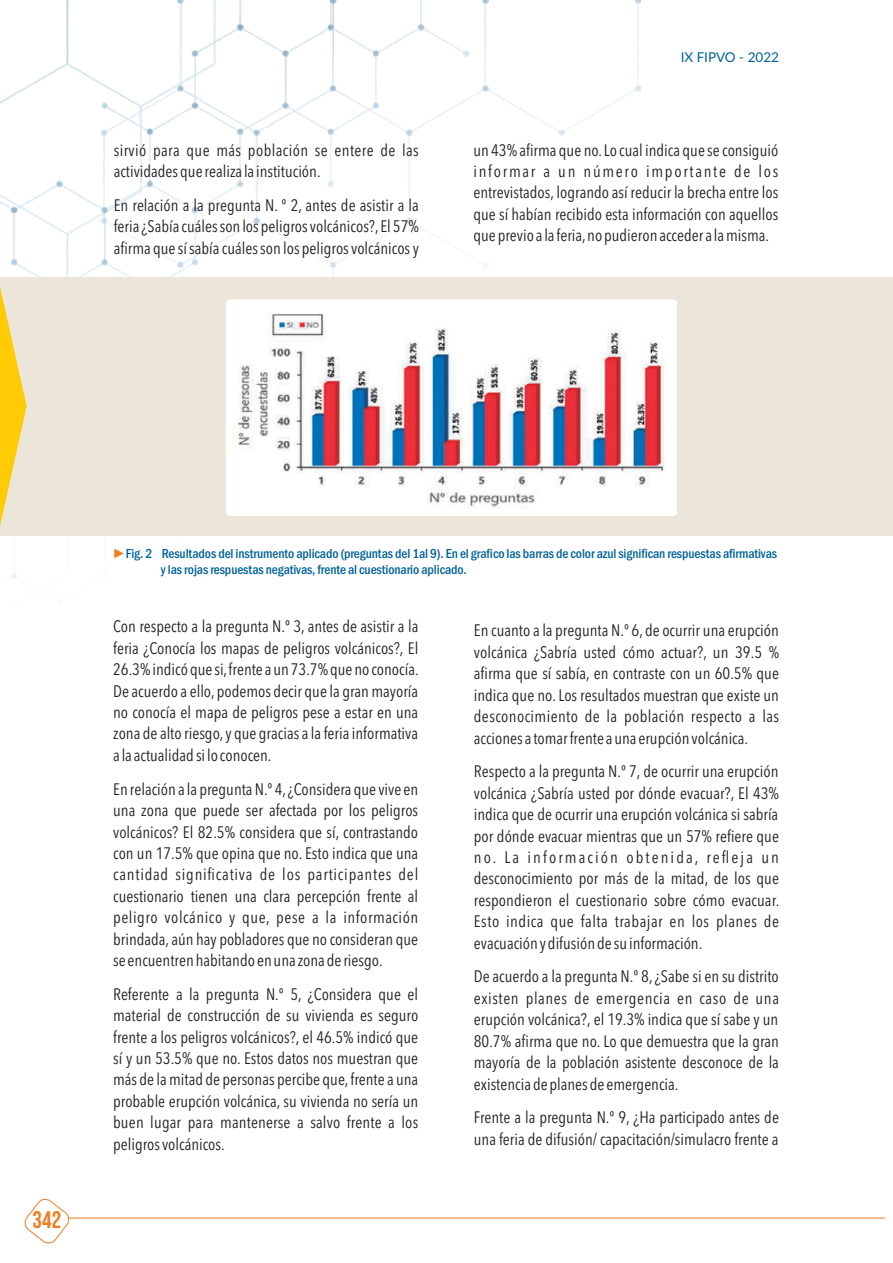
<style>
.page{position:relative;width:893px;height:1263px;background:#fff}
.page>*{position:absolute;margin:0;border:0;box-sizing:border-box;transform-origin:0 0}
.t1{font:24px "Bebas Neue";color:#ec8023}
.t2{font:16.5px/21.5px "Avenir Next Condensed";color:#231f20;text-align:justify}
.t3{font:500 condensed 13.5px/15.3px "Franklin Gothic";letter-spacing:-.01em;color:#00619a}
.t4{font:13.5px "Lato";color:#00619a}
.s1{color:#ec8023}
</style>
<div class="page">
<img style="left:1px;top:0;width:639px;height:579px">
<div style="left:0;top:277px;width:893px;height:258px;background:#ece6da"></div>
<div style="left:226px;top:299px;width:451px;height:217px;background:#fff;border-radius:4px"></div>
<img style="left:236px;top:313px;width:429px;height:196px">
<hr style="left:67px;top:1218px;width:818px;height:1px;background:#e98024">
<svg style="left:24px;top:1198px;width:46px;height:46px"></svg>
<svg style="left:0;top:287px;width:27px;height:239px"></svg>
<p class="t2" style="left:114px;top:140px;width:307px">sirvió para que más población se entere de las actividades que realiza la institución.</p>
<p class="t2" style="left:114px;top:195px;width:307px">En relación a la pregunta N. º 2, antes de asistir a la feria ¿Sabía cuáles son los peligros volcánicos?, El 57% afirma que sí sabía cuáles son los peligros volcánicos y</p>
<p class="t4" style="left:681px;top:51px;width:100px">IX FIPVO - 2022</p>
<p class="t2" style="left:473px;top:140px;width:307px">un 43% afirma que no. Lo cual indica que se consiguió informar a un número importante de los entrevistados, logrando así reducir la brecha entre los que sí habían recibido esta información con aquellos que previo a la feria, no pudieron acceder a la misma.</p>
<h1 class="t1" style="left:32px;top:1210px;width:30px">342</h1>
<p class="t3" style="left:161px;top:547px;width:618px;text-indent:-49px"><span class="s1">►</span>Fig. 2 Resultados del instrumento aplicado (preguntas del 1al 9). En el grafico las barras de color azul significan respuestas afirmativas y las rojas respuestas negativas, frente al cuestionario aplicado.</p>
<p class="t2" style="left:113px;top:616px;width:307px">Con respecto a la pregunta N.º 3, antes de asistir a la feria ¿Conocía los mapas de peligros volcánicos?, El 26.3% indicó que si, frente a un 73.7% que no conocía.<br>De acuerdo a ello, podemos decir que la gran mayoría no conocía el mapa de peligros pese a estar en una zona de alto riesgo, y que gracias a la feria informativa a la actualidad si lo conocen.</p>
<p class="t2" style="left:113px;top:779px;width:307px">En relación a la pregunta N.º 4, ¿Considera que vive en una zona que puede ser afectada por los peligros volcánicos? El 82.5% considera que sí, contrastando con un 17.5% que opina que no. Esto indica que una cantidad significativa de los participantes del cuestionario tienen una clara percepción frente al peligro volcánico y que, pese a la información brindada, aún hay pobladores que no consideran que se encuentren habitando en una zona de riesgo.</p>
<p class="t2" style="left:113px;top:984px;width:307px">Referente a la pregunta N.º 5, ¿Considera que el material de construcción de su vivienda es seguro frente a los peligros volcánicos?, el 46.5% indicó que sí y un 53.5% que no. Estos datos nos muestran que más de la mitad de personas percibe que, frente a una probable erupción volcánica, su vivienda no sería un buen lugar para mantenerse a salvo frente a los peligros volcánicos.</p>
<p class="t2" style="left:474px;top:620px;width:307px">En cuanto a la pregunta N.º 6, de ocurrir una erupción volcánica ¿Sabría usted cómo actuar?, un 39.5 % afirma que sí sabía, en contraste con un 60.5% que indica que no. Los resultados muestran que existe un desconocimiento de la población respecto a las acciones a tomar frente a una erupción volcánica.</p>
<p class="t2" style="left:474px;top:761px;width:307px">Respecto a la pregunta N.º 7, de ocurrir una erupción volcánica ¿Sabría usted por dónde evacuar?, El 43% indica que de ocurrir una erupción volcánica si sabría por dónde evacuar mientras que un 57% refiere que no. La información obtenida, refleja un desconocimiento por más de la mitad, de los que respondieron el cuestionario sobre cómo evacuar.<br>Esto indica que falta trabajar en los planes de evacuación y difusión de su información.</p>
<p class="t2" style="left:474px;top:966px;width:307px">De acuerdo a la pregunta N.º 8, ¿Sabe si en su distrito existen planes de emergencia en caso de una erupción volcánica?, el 19.3% indica que sí sabe y un 80.7% afirma que no. Lo que demuestra que la gran mayoría de la población asistente desconoce de la existencia de planes de emergencia.</p>
<p class="t2" style="left:474px;top:1107px;width:307px">Frente a la pregunta N.º 9, ¿Ha participado antes de una feria de difusión/ capacitación/simulacro frente a</p>
</div>
